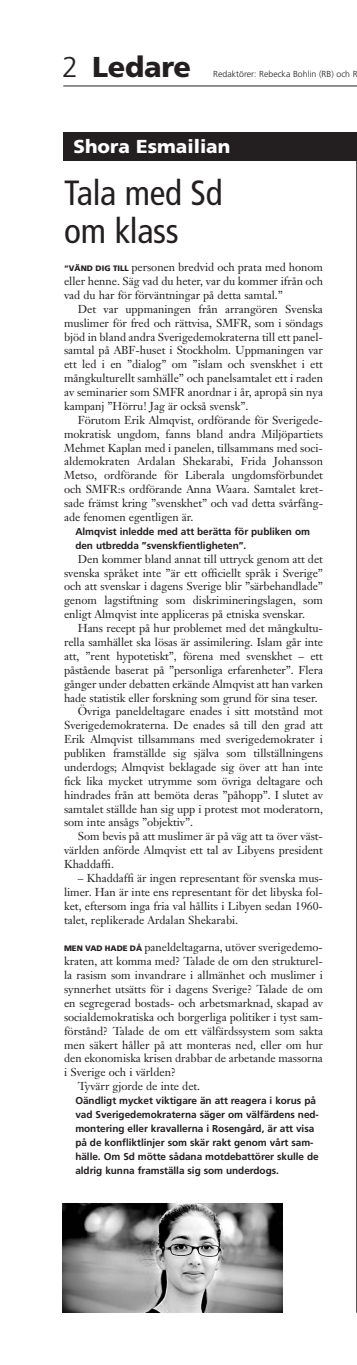
<style>
.page{position:relative;width:357px;height:1365px;background:#fff}
.page>*{position:absolute;margin:0;border:0;box-sizing:border-box;transform-origin:0 0}
.t1{font:condensed 35px/38.8px "Frutiger";letter-spacing:-.01em;color:#231f20}
.t2{font:900 28.75px "Frutiger";letter-spacing:-.01em;color:#231f20}
.t3{font:900 18.75px "Frutiger";color:#fff}
.t4{font:11.38px/13.9px "Janson Text";letter-spacing:-.005em;color:#231f20;text-align:justify}
.t5{font:700 10px/13.9px "Frutiger";letter-spacing:-.005em;color:#231f20}
.t6{font:300 8.75px "Frutiger";color:#231f20}
.s1{font-weight:300}
.s2{font-family:"Frutiger";font-weight:900;font-size:7.88px}
</style>
<div class="page">
<hr style="left:63px;top:86px;width:293px;height:1px;background:#231f20">
<img style="left:63px;top:1203px;width:219px;height:109px">
<div style="left:63px;top:132px;width:293px;height:28px;background:#231f20"></div>
<hr style="left:356px;top:132px;width:1px;height:1180px;background:#231f20">
<h2 class="t2" style="left:62px;top:55px;width:130px"><span class="s1">2</span> Ledare</h2>
<p class="t6" style="left:213px;top:70px;width:145px">Redaktörer: Rebecka Bohlin (RB) och R</p>
<h3 class="t3" style="left:73px;top:139px;width:158px">Shora Esmailian</h3>
<h1 class="t1" style="left:64px;top:176px;width:160px">Tala med Sd om klass</h1>
<p class="t4" style="left:64px;top:261px;width:260px"><span class="s2">”VÄND DIG TILL</span> personen bredvid och prata med honom eller henne. Säg vad du heter, var du kommer ifrån och vad du har för förväntningar på detta samtal.”</p>
<p class="t4" style="left:64px;top:303px;width:260px;text-indent:14px">Det var uppmaningen från arrangören Svenska muslimer för fred och rättvisa, SMFR, som i söndags bjöd in bland andra Sverigedemokraterna till ett panel&shy;samtal på ABF-huset i Stockholm. Uppmaningen var ett led i en ”dialog” om ”islam och svenskhet i ett mångkulturellt samhälle” och panelsamtalet ett i raden av seminarier som SMFR anordnar i år, apropå sin nya kampanj ”Hörru! Jag är också svensk”.</p>
<p class="t4" style="left:64px;top:414px;width:260px;text-indent:14px">Förutom Erik Almqvist, ordförande för Sverigede&shy;mokratisk ungdom, fanns bland andra Miljöpartiets Mehmet Kaplan med i panelen, tillsammans med soci&shy;aldemokraten Ardalan Shekarabi, Frida Johansson Metso, ordförande för Liberala ungdomsförbundet och SMFR:s ordförande Anna Waara. Samtalet kret&shy;sade främst kring ”svenskhet” och vad detta svårfång&shy;ade fenomen egentligen är.</p>
<p class="t5" style="left:75px;top:525px;width:236px">Almqvist inledde med att berätta för publiken om den utbredda ”svenskfientligheten”.</p>
<p class="t4" style="left:64px;top:553px;width:260px;text-indent:14px">Den kommer bland annat till uttryck genom att det svenska språket inte ”är ett officiellt språk i Sverige” och att svenskar i dagens Sverige blir ”särbehandlade” genom lagstiftning som diskrimineringslagen, som enligt Almqvist inte appliceras på etniska svenskar.</p>
<p class="t4" style="left:78px;top:622px;width:246px">Hans recept på hur problemet med det mångkultu-</p>
<p class="t4" style="left:64px;top:636px;width:260px">rella samhället ska lösas är assimilering. Islam går inte</p>
<p class="t4" style="left:64px;top:650px;width:260px">att, ”rent hypotetiskt”, förena med svenskhet – ett</p>
<p class="t4" style="left:64px;top:664px;width:260px">påstående baserat på ”personliga erfarenheter”. Flera</p>
<p class="t4" style="left:64px;top:677px;width:260px">gånger under debatten erkände Almqvist att han varken</p>
<p class="t4" style="left:64px;top:691px;width:254px">hade statistik eller forskning som grund för sina teser.</p>
<p class="t4" style="left:78px;top:705px;width:246px">Övriga paneldeltagare enades i sitt motstånd mot</p>
<p class="t4" style="left:64px;top:719px;width:260px">Sverigedemokraterna. De enades så till den grad att</p>
<p class="t4" style="left:64px;top:733px;width:260px">Erik Almqvist tillsammans med sverigedemokrater i</p>
<p class="t4" style="left:64px;top:747px;width:260px">publiken framställde sig själva som tillställningens</p>
<p class="t4" style="left:64px;top:761px;width:260px">underdogs; Almqvist beklagade sig över att han inte</p>
<p class="t4" style="left:64px;top:775px;width:260px">fick lika mycket utrymme som övriga deltagare och</p>
<p class="t4" style="left:64px;top:788px;width:260px">hindrades från att bemöta deras ”påhopp”. I slutet av</p>
<p class="t4" style="left:64px;top:802px;width:260px">samtalet ställde han sig upp i protest mot moderatorn,</p>
<p class="t4" style="left:64px;top:816px;width:130px">som inte ansågs ”objektiv”.</p>
<p class="t4" style="left:78px;top:830px;width:246px">Som bevis på att muslimer är på väg att ta över väst-</p>
<p class="t4" style="left:64px;top:844px;width:260px">världen anförde Almqvist ett tal av Libyens president</p>
<p class="t4" style="left:64px;top:858px;width:51px">Khaddaffi.</p>
<p class="t4" style="left:64px;top:872px;width:260px;text-indent:14px">– Khaddaffi är ingen representant för svenska mus&shy;limer. Han är inte ens representant för det libyska fol&shy;ket, eftersom inga fria val hållits i Libyen sedan 1960- talet, replikerade Ardalan Shekarabi.</p>
<p class="t4" style="left:64px;top:941px;width:260px"><span class="s2">MEN VAD HADE DÅ</span> paneldeltagarna, utöver sverigedemo-</p>
<p class="t4" style="left:64px;top:955px;width:260px">kraten, att komma med? Talade de om den strukturel-</p>
<p class="t4" style="left:64px;top:969px;width:260px">la rasism som invandrare i allmänhet och muslimer i</p>
<p class="t4" style="left:64px;top:983px;width:260px">synnerhet utsätts för i dagens Sverige? Talade de om</p>
<p class="t4" style="left:64px;top:997px;width:260px">en segregerad bostads- och arbetsmarknad, skapad av</p>
<p class="t4" style="left:64px;top:1010px;width:260px">socialdemokratiska och borgerliga politiker i tyst sam-</p>
<p class="t4" style="left:64px;top:1024px;width:260px">förstånd? Talade de om ett välfärdssystem som sakta</p>
<p class="t4" style="left:64px;top:1038px;width:260px">men säkert håller på att monteras ned, eller om hur</p>
<p class="t4" style="left:64px;top:1052px;width:260px">den ekonomiska krisen drabbar de arbetande massorna</p>
<p class="t4" style="left:64px;top:1066px;width:113px">i Sverige och i världen?</p>
<p class="t4" style="left:78px;top:1080px;width:124px">Tyvärr gjorde de inte det.</p>
<p class="t5" style="left:75px;top:1094px;width:244px">Oändligt mycket viktigare än att reagera i korus på vad Sverigedemokraterna säger om välfärdens ned&shy;montering eller kravallerna i Rosengård, är att visa på de konfliktlinjer som skär rakt genom vårt sam&shy;hälle. Om Sd mötte sådana motdebattörer skulle de aldrig kunna framställa sig som underdogs.</p>
</div>
